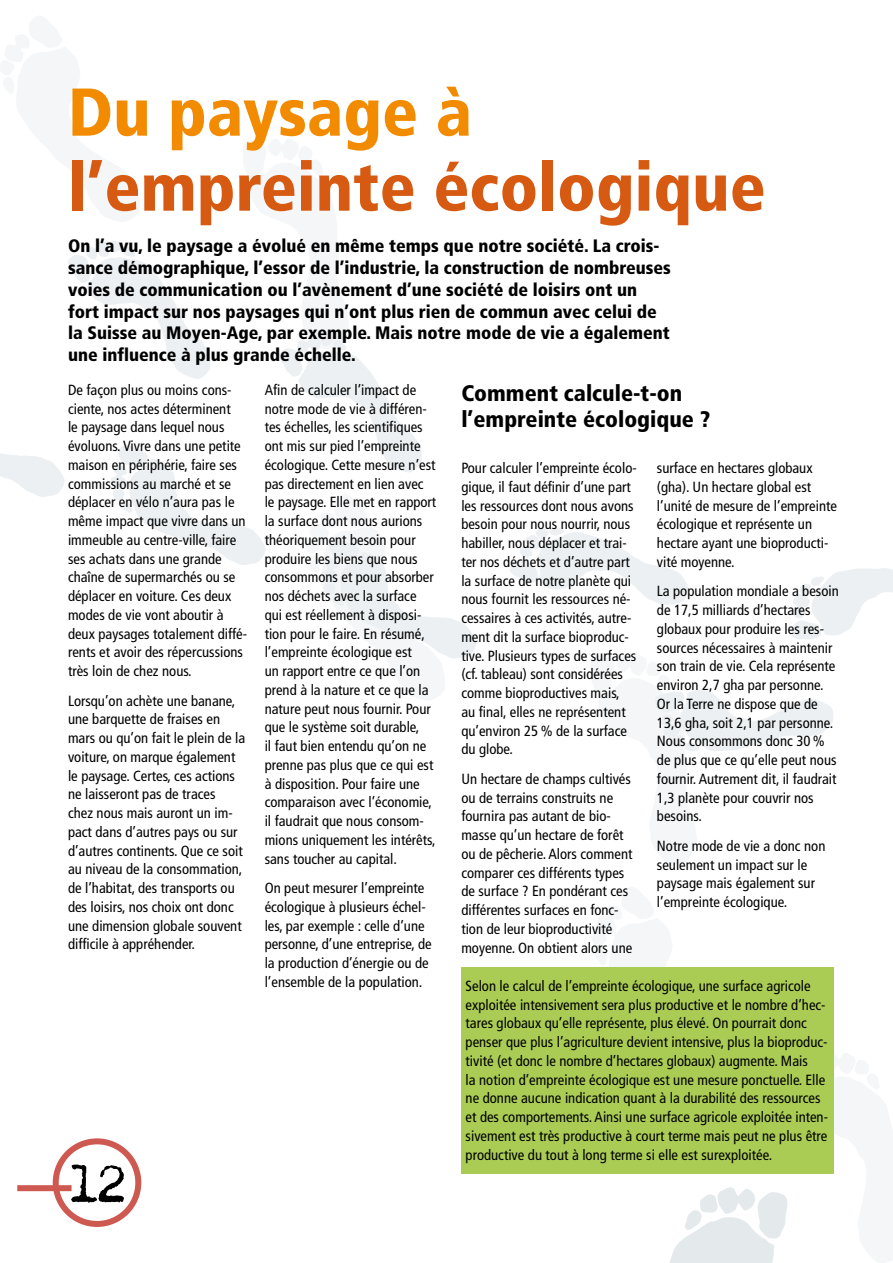
<style>
.page{position:relative;width:893px;height:1263px;background:#fff}
.page>*{position:absolute;margin:0;border:0;box-sizing:border-box;transform-origin:0 0}
.t1{font:900 condensed 67.5px "Frutiger";color:#d75a13}
.t2{font:900 condensed 67.5px "Frutiger";color:#f28b00}
.t3{font:63px "Trixie";color:#000}
.t4{font:900 condensed 22.5px/26.2px "Frutiger";color:#000}
.t5{font:900 condensed 18px/21.8px "Frutiger";color:#000}
.t6{font:condensed 14.7px/18.8px "Frutiger";color:#000}
</style>
<div class="page">
<svg style="left:669px;top:1187px;width:118px;height:76px"></svg>
<svg style="left:799px;top:1037px;width:94px;height:226px"></svg>
<svg style="left:593px;top:887px;width:79px;height:80px"></svg>
<svg style="left:792px;top:568px;width:101px;height:71px"></svg>
<svg style="left:591px;top:655px;width:242px;height:209px"></svg>
<svg style="left:510px;top:527px;width:178px;height:78px"></svg>
<svg style="left:0;top:16px;width:477px;height:684px"></svg>
<div style="left:461px;top:967px;width:372px;height:206px;background:#aacc54"></div>
<div style="left:53px;top:1138px;width:88px;height:89px;border:6px solid #ce5951;border-radius:50%"></div>
<div style="left:17px;top:1185px;width:55px;height:6px;background:#ce5951"></div>
<h1 class="t2" style="left:68px;top:72px;width:405px">Du paysage à</h1>
<h1 class="t1" style="left:68px;top:147px;width:699px">l’empreinte écologique</h1>
<p class="t5" style="left:68px;top:235px;width:604px">On l’a vu, le paysage a évolué en même temps que notre société. La crois&shy;sance démographique, l’essor de l’industrie, la construction de nombreuses voies de communication ou l’avènement d’une société de loisirs ont un fort impact sur nos paysages qui n’ont plus rien de commun avec celui de la Suisse au Moyen-Age, par exemple. Mais notre mode de vie a également une influence à plus grande échelle.</p>
<p class="t6" style="left:68px;top:380px;width:181px">De façon plus ou moins con-s&shy;ciente, nos actes déterminent<br>le paysage dans lequel nous évoluons. Vivre dans une petite maison en périphérie, faire ses commissions au marché et se déplacer en vélo n’aura pas le même impact que vivre dans un immeuble au centre-ville, faire ses achats dans une grande chaîne de supermarchés ou se déplacer en voiture. Ces deux modes de vie vont aboutir à deux paysages totalement diffé&shy;rents et avoir des répercussions très loin de chez nous.</p>
<p class="t6" style="left:68px;top:691px;width:179px">Lorsqu’on achète une banane, une barquette de fraises en mars ou qu’on fait le plein de la voiture, on marque également le paysage. Certes, ces actions ne laisseront pas de traces<br>chez nous mais auront un im&shy;pact dans d’autres pays ou sur d’autres continents. Que ce soit au niveau de la consommation, de l’habitat, des transports ou des loisirs, nos choix ont donc une dimension globale souvent difficile à appréhender.</p>
<p class="t6" style="left:265px;top:380px;width:173px">Afin de calculer l’impact de notre mode de vie à différen&shy;tes échelles, les scientifiques ont mis sur pied l’empreinte écologique. Cette mesure n’est pas directement en lien avec le paysage. Elle met en rapport la surface dont nous aurions théoriquement besoin pour produire les biens que nous consommons et pour absorber nos déchets avec la surface qui est réellement à disposi&shy;tion pour le faire. En résumé, l’empreinte écologique est<br>un rapport entre ce que l’on prend à la nature et ce que la nature peut nous fournir. Pour que le système soit durable,<br>il faut bien entendu qu’on ne prenne pas plus que ce qui est à disposition. Pour faire une comparaison avec l’économie, il faudrait que nous consom&shy;mions uniquement les intérêts, sans toucher au capital.</p>
<p class="t6" style="left:265px;top:879px;width:169px">On peut mesurer l’empreinte écologique à plusieurs échel&shy;les, par exemple : celle d’une personne, d’une entreprise, de la production d’énergie ou de l’ensemble de la population.</p>
<h3 class="t4" style="left:461px;top:380px;width:250px">Comment calcule-t-on l’empreinte écologique ?</h3>
<p class="t6" style="left:461px;top:459px;width:177px">Pour calculer l’empreinte écolo&shy;gique, il faut définir d’une part les ressources dont nous avons besoin pour nous nourrir, nous habiller, nous déplacer et trai&shy;ter nos déchets et d’autre part la surface de notre planète qui nous fournit les ressources né&shy;cessaires à ces activités, autre&shy;ment dit la surface bioproduc&shy;tive. Plusieurs types de surfaces (cf. tableau) sont considérées comme bioproductives mais, au final, elles ne représentent qu’environ 25 % de la surface du globe.</p>
<p class="t6" style="left:461px;top:769px;width:173px">Un hectare de champs cultivés ou de terrains construits ne fournira pas autant de bio&shy;masse qu’un hectare de forêt ou de pêcherie. Alors comment comparer ces différents types de surface ? En pondérant ces différentes surfaces en fonc&shy;tion de leur bioproductivité moyenne. On obtient alors une</p>
<p class="t6" style="left:657px;top:459px;width:182px">surface en hectares globaux (gha). Un hectare global est l’unité de mesure de l’empreinte écologique et représente un hectare ayant une bioproducti&shy;vité moyenne.</p>
<p class="t6" style="left:657px;top:582px;width:183px">La population mondiale a besoin de 17,5 milliards d’hectares globaux pour produire les res&shy;sources nécessaires à maintenir son train de vie. Cela représente environ 2,7 gha par personne.<br>Or la Terre ne dispose que de<br>13,6 gha, soit 2,1 par personne.<br>Nous consommons donc 30 % de plus que ce qu’elle peut nous fournir. Autrement dit, il faudrait<br>1,3 planète pour couvrir nos besoins.</p>
<p class="t6" style="left:657px;top:836px;width:170px">Notre mode de vie a donc non seulement un impact sur le paysage mais également sur l’empreinte écologique.</p>
<p class="t6" style="left:466px;top:976px;width:364px">Selon le calcul de l’empreinte écologique, une surface agricole exploitée intensivement sera plus productive et le nombre d’hec&shy;tares globaux qu’elle représente, plus élevé. On pourrait donc penser que plus l’agriculture devient intensive, plus la bioproduc&shy;tivité (et donc le nombre d’hectares globaux) augmente. Mais<br>la notion d’empreinte écologique est une mesure ponctuelle. Elle ne donne aucune indication quant à la durabilité des ressources et des comportements. Ainsi une surface agricole exploitée inten&shy;sivement est très productive à court terme mais peut ne plus être productive du tout à long terme si elle est surexploitée.</p>
<h2 class="t3" style="left:65px;top:1141px;width:64px">12</h2>
</div>
